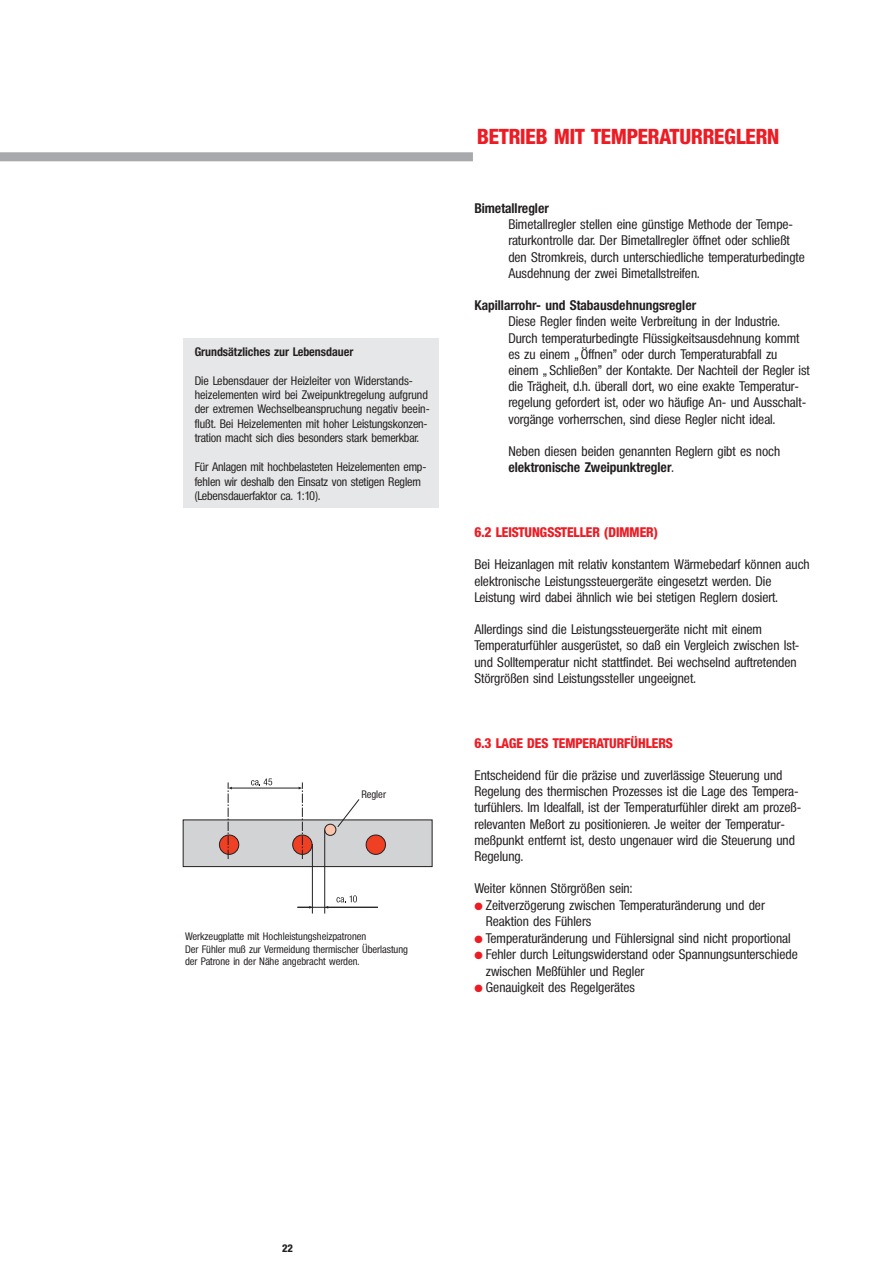
<style>
.page{position:relative;width:893px;height:1263px;background:#fff}
.page>*{position:absolute;margin:0;border:0;box-sizing:border-box;transform-origin:0 0}
.t1{font:800 21px "Colnova";color:#ed1c24}
.t2{font:500 13.5px/16.2px "Colnova";color:#231f20}
.t3{font:800 13.5px "Colnova";color:#ed1c24}
.t4{font:700 13.5px "Colnova";color:#231f20}
.t5{font:500 12px/14.4px "Colnova";letter-spacing:-.01em;color:#231f20}
.t6{font:700 12px "Colnova";color:#231f20}
.t7{font:500 10.5px/12.6px "Colnova";color:#231f20}
.t8{font:800 10.5px "Colnova";color:#231f20}
.s1{font-weight:700}
.s2{color:#ed1c24}
</style>
<div class="page">
<div style="left:0;top:152px;width:473px;height:9px;background:#a7a9ac"></div>
<div style="left:183px;top:819px;width:249px;height:48px;background:#d1d3d4;border:1px solid #231f20"></div>
<svg style="left:219px;top:835px;width:20px;height:20px"></svg>
<div style="left:292px;top:835px;width:20px;height:20px;background:#ef4023;border:1px solid #231f20;border-radius:50%"></div>
<div style="left:366px;top:835px;width:20px;height:20px;background:#ef4023;border:1px solid #231f20;border-radius:50%"></div>
<div style="left:324px;top:824px;width:12px;height:12px;background:#fbc4aa;border:1px solid #231f20;border-radius:50%"></div>
<hr style="left:324px;top:830px;width:1px;height:83px;background:#231f20">
<hr style="left:312px;top:844px;width:1px;height:69px;background:#231f20">
<hr style="left:297px;top:907px;width:81px;height:1px;background:#231f20">
<hr style="left:232px;top:788px;width:67px;height:1px;background:#231f20">
<svg style="left:228px;top:782px;width:4px;height:77px"></svg>
<svg style="left:299px;top:782px;width:4px;height:77px"></svg>
<svg style="left:297px;top:906px;width:16px;height:3px"></svg>
<svg style="left:336px;top:895px;width:21px;height:7px"></svg>
<svg style="left:251px;top:778px;width:21px;height:7px"></svg>
<svg style="left:337px;top:799px;width:23px;height:28px"></svg>
<div style="left:184px;top:339px;width:255px;height:169px;background:#e6e7e8"></div>
<p class="t6" style="left:195px;top:347px;width:160px">Grundsätzliches zur Lebensdauer</p>
<p class="t5" style="left:195px;top:374px;width:237px">Die Lebensdauer der Heizleiter von Widerstands - heizelementen wird bei Zweipunktregelung aufgrund der extremen Wechsel be anspruchung negativ beein - flußt. Bei Heizelementen mit hoher Leis tungs konzen - tration macht sich dies besonders stark bemerkbar.</p>
<p class="t5" style="left:195px;top:461px;width:233px">Für Anlagen mit hochbelasteten Heizelementen emp&shy;fehlen wir des halb den Einsatz von stetigen Reglern (Lebensdauerfaktor ca. 1:10).</p>
<p class="t7" style="left:361px;top:789px;width:26px">Regler</p>
<p class="t7" style="left:185px;top:931px;width:224px">Werkzeugplatte mit Hochleistungsheizpatronen<br>Der Fühler muß zur Vermeidung thermischer Überlastung der Patrone in der Nähe angebracht werden.</p>
<h1 class="t1" style="left:477px;top:129px;width:304px">BETRIEB MIT TEMPERATURREGLERN</h1>
<p class="t4" style="left:474px;top:203px;width:76px">Bimetallregler</p>
<p class="t2" style="left:508px;top:217px;width:298px">Bimetallregler stellen eine günstige Methode der Tempe - ratur kontrolle dar. Der Bimetallregler öffnet oder schließt den Strom kreis, durch unterschiedliche temperaturbedingte Ausdehnung der zwei Bimetallstreifen.</p>
<p class="t4" style="left:474px;top:300px;width:223px">Kapillarrohr- und Stabausdehnungsregler</p>
<p class="t2" style="left:508px;top:315px;width:303px">Diese Regler finden weite Verbreitung in der Industrie.<br>Durch temperaturbedingte Flüssigkeitsausdehnung kommt es zu einem „ Öffnen” oder durch Temperaturabfall zu einem „ Schließen” der Kontakte. Der Nachteil der Regler ist die Trägheit, d.h. überall dort, wo eine exakte Temperatur - rege lung gefordert ist, oder wo häufige An- und Ausschalt - vor gänge vorherrschen, sind diese Regler nicht ideal.</p>
<p class="t2" style="left:508px;top:444px;width:273px">Neben diesen beiden genannten Reglern gibt es noch <span class="s1">elektronische Zweipunktregler</span>.</p>
<p class="t3" style="left:474px;top:527px;width:185px">6.2 LEISTUNGSSTELLER (DIMMER)</p>
<p class="t2" style="left:474px;top:558px;width:337px">Bei Heizanlagen mit relativ konstantem Wärmebedarf können auch elektronische Leistungssteuergeräte eingesetzt werden. Die<br>Leistung wird dabei ähnlich wie bei stetigen Reglern dosiert.</p>
<p class="t2" style="left:474px;top:622px;width:327px">Allerdings sind die Leistungssteuergeräte nicht mit einem Temperaturfühler ausgerüstet, so daß ein Vergleich zwischen Ist&shy;und Solltemperatur nicht stattfindet. Bei wechselnd auftretenden Störgrößen sind Leistungssteller ungeeignet.</p>
<p class="t3" style="left:474px;top:738px;width:200px">6.3 LAGE DES TEMPERATURFÜHLERS</p>
<p class="t2" style="left:474px;top:768px;width:328px">Entscheidend für die präzise und zuverlässige Steuerung und Regelung des thermischen Prozesses ist die Lage des Tempera - turfühlers. Im Idealfall, ist der Temperaturfühler direkt am pro zeß - re le van ten Meßort zu positionieren. Je weiter der Temperatur - meßpunkt entfernt ist, desto ungenauer wird die Steuerung und Regelung.</p>
<p class="t2" style="left:474px;top:882px;width:159px">Weiter können Störgrößen sein:</p>
<p class="t2" style="left:486px;top:898px;width:280px;line-height:16.6px;text-indent:-11px"><span class="s2">●</span> Zeitverzögerung zwischen Temperaturänderung und der<br>Reaktion des Fühlers</p>
<p class="t2" style="left:474px;top:931px;width:318px"><span class="s2">●</span> Temperaturänderung und Fühlersignal sind nicht proportional</p>
<p class="t2" style="left:486px;top:947px;width:313px;line-height:16.6px;text-indent:-11px"><span class="s2">●</span> Fehler durch Leitungswiderstand oder Spannungsunterschiede zwischen Meßfühler und Regler</p>
<p class="t2" style="left:474px;top:980px;width:162px"><span class="s2">●</span> Genauigkeit des Regelgerätes</p>
<p class="t8" style="left:282px;top:1244px;width:12px">22</p>
</div>
